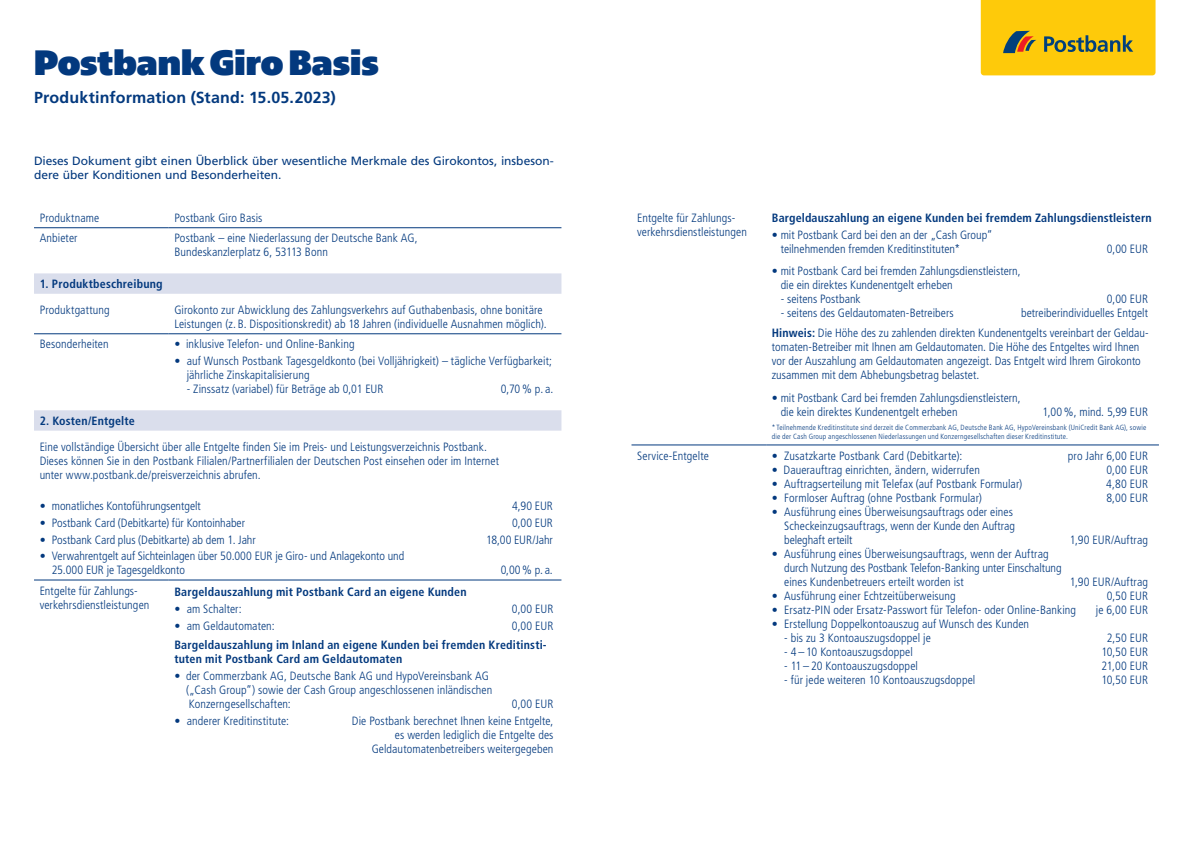
<style>
.page{position:relative;width:1191px;height:842px;background:#fff}
.page>*{position:absolute;margin:0;border:0;box-sizing:border-box;transform-origin:0 0}
.t1{font:900 35px "Postbank";letter-spacing:.005em;color:#03397e}
.t2{font:700 16px "Frutiger LT Std";letter-spacing:.01em;color:#03397e}
.t3{font:300 condensed 12px/14px "Frutiger LT Std";letter-spacing:.005em;color:#03397e}
.t4{font:700 condensed 12px/14px "Frutiger LT Std";letter-spacing:.015em;color:#03397e}
.t5{font:12px/14px "Frutiger LT Std";letter-spacing:-.005em;color:#03397e}
.t6{font:300 condensed 7.5px/9px "Frutiger LT Std";letter-spacing:.02em;color:#03397e}
.s1{font-weight:700}
</style>
<div class="page">
<svg style="left:34px;top:273px;width:527px;height:158px"></svg>
<hr style="left:34px;top:227px;width:135px;height:1px;background:#03397e">
<hr style="left:169px;top:227px;width:392px;height:1px;background:#03397e">
<hr style="left:34px;top:333px;width:135px;height:1px;background:#03397e">
<hr style="left:169px;top:333px;width:392px;height:1px;background:#03397e">
<hr style="left:34px;top:579px;width:135px;height:1px;background:#03397e">
<hr style="left:169px;top:579px;width:392px;height:1px;background:#03397e">
<hr style="left:631px;top:444px;width:135px;height:1px;background:#03397e">
<hr style="left:766px;top:444px;width:393px;height:1px;background:#03397e">
<svg style="left:980px;top:0;width:175px;height:75px;background:#ecbf13"></svg>
<h1 class="t1" style="left:34px;top:42px;width:346px">Postbank Giro Basis</h1>
<h2 class="t2" style="left:34px;top:88px;width:303px">Produktinformation (Stand: 15.05.2023)</h2>
<p class="t5" style="left:34px;top:153px;width:521px">Dieses Dokument gibt einen Überblick über wesentliche Merkmale des Girokontos, insbeson&shy;dere über Konditionen und Besonderheiten.</p>
<p class="t3" style="left:40px;top:211px;width:61px">Produktname</p>
<p class="t3" style="left:174px;top:211px;width:89px">Postbank Giro Basis</p>
<p class="t3" style="left:40px;top:231px;width:39px">Anbieter</p>
<p class="t3" style="left:174px;top:231px;width:245px">Postbank – eine Niederlassung der Deutsche Bank AG,<br>Bundeskanzlerplatz 6, 53113 Bonn</p>
<p class="t4" style="left:40px;top:277px;width:124px">1. Produktbeschreibung</p>
<p class="t3" style="left:40px;top:303px;width:72px">Produktgattung</p>
<p class="t3" style="left:174px;top:303px;width:374px">Girokonto zur Abwicklung des Zahlungsverkehrs auf Guthabenbasis, ohne bonitäre<br>Leistungen (z. B. Dispositionskredit) ab 18 Jahren (individuelle Ausnahmen möglich).</p>
<p class="t3" style="left:40px;top:337px;width:70px">Besonderheiten</p>
<p class="t3" style="left:174px;top:337px;width:182px">• inklusive Telefon- und Online-Banking</p>
<p class="t3" style="left:187px;top:354px;width:367px;text-indent:-12px">• auf Wunsch Postbank Tagesgeldkonto (bei Volljährigkeit) – tägliche Verfügbarkeit; jährliche Zinskapitalisierung</p>
<p class="t3" style="left:187px;top:382px;width:198px">- Zinssatz (variabel) für Beträge ab 0,01 EUR</p>
<p class="t3" style="left:501px;top:382px;width:54px">0,70 % p. a.</p>
<p class="t4" style="left:40px;top:414px;width:97px">2. Kosten/Entgelte</p>
<p class="t3" style="left:40px;top:440px;width:461px">Eine vollständige Übersicht über alle Entgelte finden Sie im Preis- und Leistungsverzeichnis Postbank.<br>Dieses können Sie in den Postbank Filialen/Partnerfilialen der Deutschen Post einsehen oder im Internet unter www.postbank.de/preisverzeichnis abrufen.</p>
<p class="t3" style="left:40px;top:499px;width:163px">• monatliches Kontoführungsentgelt</p>
<p class="t3" style="left:512px;top:499px;width:42px">4,90 EUR</p>
<p class="t3" style="left:40px;top:516px;width:207px">• Postbank Card (Debitkarte) für Kontoinhaber</p>
<p class="t3" style="left:512px;top:516px;width:42px">0,00 EUR</p>
<p class="t3" style="left:40px;top:532px;width:218px">• Postbank Card plus (Debitkarte) ab dem 1. Jahr</p>
<p class="t3" style="left:486px;top:532px;width:68px">18,00 EUR/Jahr</p>
<p class="t3" style="left:52px;top:549px;width:354px;text-indent:-12px">• Verwahrentgelt auf Sichteinlagen über 50.000 EUR je Giro- und Anlagekonto und<br>25.000 EUR je Tagesgeldkonto</p>
<p class="t3" style="left:501px;top:563px;width:54px">0,00% p. a.</p>
<p class="t3" style="left:40px;top:584px;width:111px">Entgelte für Zahlungs&shy;verkehrsdienstleistungen</p>
<p class="t4" style="left:174px;top:585px;width:294px">Bargeldauszahlung mit Postbank Card an eigene Kunden</p>
<p class="t3" style="left:174px;top:602px;width:69px">• am Schalter:</p>
<p class="t3" style="left:512px;top:602px;width:43px">0,00 EUR</p>
<p class="t3" style="left:174px;top:618px;width:102px">• am Geldautomaten:</p>
<p class="t3" style="left:512px;top:618px;width:43px">0,00 EUR</p>
<p class="t4" style="left:174px;top:638px;width:374px">Bargeldauszahlung im Inland an eigene Kunden bei fremden Kreditinsti&shy;tuten mit Postbank Card am Geldautomaten</p>
<p class="t3" style="left:186px;top:669px;width:308px;text-indent:-12px">• der Commerzbank AG, Deutsche Bank AG und HypoVereinsbank AG („Cash Group“) sowie der Cash Group angeschlossenen inländischen<br>Konzerngesellschaften:</p>
<p class="t3" style="left:512px;top:697px;width:43px">0,00 EUR</p>
<p class="t3" style="left:174px;top:714px;width:116px">• anderer Kreditinstitute:</p>
<p class="t3" style="left:352px;top:714px;width:203px;text-align:right">Die Postbank berechnet Ihnen keine Entgelte, es werden lediglich die Entgelte des<br>Geldautomatenbetreibers weitergegeben</p>
<p class="t3" style="left:637px;top:211px;width:111px">Entgelte für Zahlungs&shy;verkehrsdienstleistungen</p>
<p class="t4" style="left:772px;top:211px;width:381px">Bargeldauszahlung an eigene Kunden bei fremdem Zahlungsdienstleistern</p>
<p class="t3" style="left:780px;top:228px;width:213px;text-indent:-9px">• mit Postbank Card bei den an der „Cash Group“ teilnehmenden fremden Kreditinstituten*</p>
<p class="t3" style="left:1107px;top:242px;width:43px">0,00 EUR</p>
<p class="t3" style="left:780px;top:264px;width:241px;text-indent:-9px">• mit Postbank Card bei fremden Zahlungsdienstleistern, die ein direktes Kundenentgelt erheben</p>
<p class="t3" style="left:780px;top:292px;width:81px">- seitens Postbank</p>
<p class="t3" style="left:1107px;top:292px;width:43px">0,00 EUR</p>
<p class="t3" style="left:780px;top:306px;width:174px">- seitens des Geldautomaten-Betreibers</p>
<p class="t3" style="left:772px;top:304px;width:378px;line-height:19.7px;text-align:right">betreiberindividuelles Entgelt<br><span class="s1">Hinweis:</span> Die Höhe des zu zahlenden direkten Kundenentgelts vereinbart der Geldau-</p>
<p class="t3" style="left:772px;top:340px;width:370px;text-align:justify">tomaten-Betreiber mit Ihnen am Geldautomaten. Die Höhe des Entgeltes wird Ihnen vor der Auszahlung am Geldautomaten angezeigt. Das Entgelt wird Ihrem Girokonto zusammen mit dem Abhebungsbetrag belastet.</p>
<p class="t3" style="left:780px;top:391px;width:241px;text-indent:-9px">• mit Postbank Card bei fremden Zahlungsdienstleistern, die kein direktes Kundenentgelt erheben</p>
<p class="t3" style="left:1042px;top:405px;width:107px">1,00 %, mind. 5,99 EUR</p>
<p class="t6" style="left:772px;top:423px;width:376px">* Teilnehmende Kreditinstitute sind derzeit die Commerzbank AG, Deutsche Bank AG, HypoVereinsbank (UniCredit Bank AG), sowie die der Cash Group angeschlossenen Niederlassungen und Konzerngesellschaften dieser Kreditinstitute.</p>
<p class="t3" style="left:637px;top:449px;width:73px">Service-Entgelte</p>
<p class="t3" style="left:772px;top:449px;width:192px">• Zusatzkarte Postbank Card (Debitkarte):</p>
<p class="t3" style="left:1068px;top:449px;width:82px">pro Jahr 6,00 EUR</p>
<p class="t3" style="left:772px;top:463px;width:209px">• Dauerauftrag einrichten, ändern, widerrufen</p>
<p class="t3" style="left:1106px;top:463px;width:43px">0,00 EUR</p>
<p class="t3" style="left:772px;top:477px;width:252px">• Auftragserteilung mit Telefax (auf Postbank Formular)</p>
<p class="t3" style="left:1106px;top:477px;width:43px">4,80 EUR</p>
<p class="t3" style="left:772px;top:491px;width:212px">• Formloser Auftrag (ohne Postbank Formular)</p>
<p class="t3" style="left:1106px;top:491px;width:43px">8,00 EUR</p>
<p class="t3" style="left:784px;top:505px;width:232px;text-indent:-12px">• Ausführung eines Überweisungsauftrags oder eines<br>Scheckeinzugsauftrags, wenn der Kunde den Auftrag beleghaft erteilt</p>
<p class="t3" style="left:1069px;top:533px;width:80px">1,90 EUR/Auftrag</p>
<p class="t3" style="left:784px;top:547px;width:279px;text-indent:-12px">• Ausführung eines Überweisungsauftrags, wenn der Auftrag durch Nutzung des Postbank Telefon-Banking unter Einschaltung eines Kundenbetreuers erteilt worden ist</p>
<p class="t3" style="left:1069px;top:575px;width:80px">1,90 EUR/Auftrag</p>
<p class="t3" style="left:772px;top:589px;width:185px">• Ausführung einer Echtzeitüberweisung</p>
<p class="t3" style="left:1106px;top:589px;width:43px">0,50 EUR</p>
<p class="t3" style="left:772px;top:603px;width:306px">• Ersatz-PIN oder Ersatz-Passwort für Telefon- oder Online-Banking</p>
<p class="t3" style="left:1095px;top:603px;width:54px">je 6,00 EUR</p>
<p class="t3" style="left:772px;top:617px;width:259px">• Erstellung Doppelkontoauszug auf Wunsch des Kunden</p>
<p class="t3" style="left:784px;top:631px;width:148px">- bis zu 3 Kontoauszugsdoppel je</p>
<p class="t3" style="left:1106px;top:631px;width:43px">2,50 EUR</p>
<p class="t3" style="left:784px;top:645px;width:130px">- 4 – 10 Kontoauszugsdoppel</p>
<p class="t3" style="left:1101px;top:645px;width:48px">10,50 EUR</p>
<p class="t3" style="left:784px;top:659px;width:135px">- 11 – 20 Kontoauszugsdoppel</p>
<p class="t3" style="left:1101px;top:659px;width:48px">21,00 EUR</p>
<p class="t3" style="left:784px;top:673px;width:193px">- für jede weiteren 10 Kontoauszugsdoppel</p>
<p class="t3" style="left:1101px;top:673px;width:48px">10,50 EUR</p>
</div>
